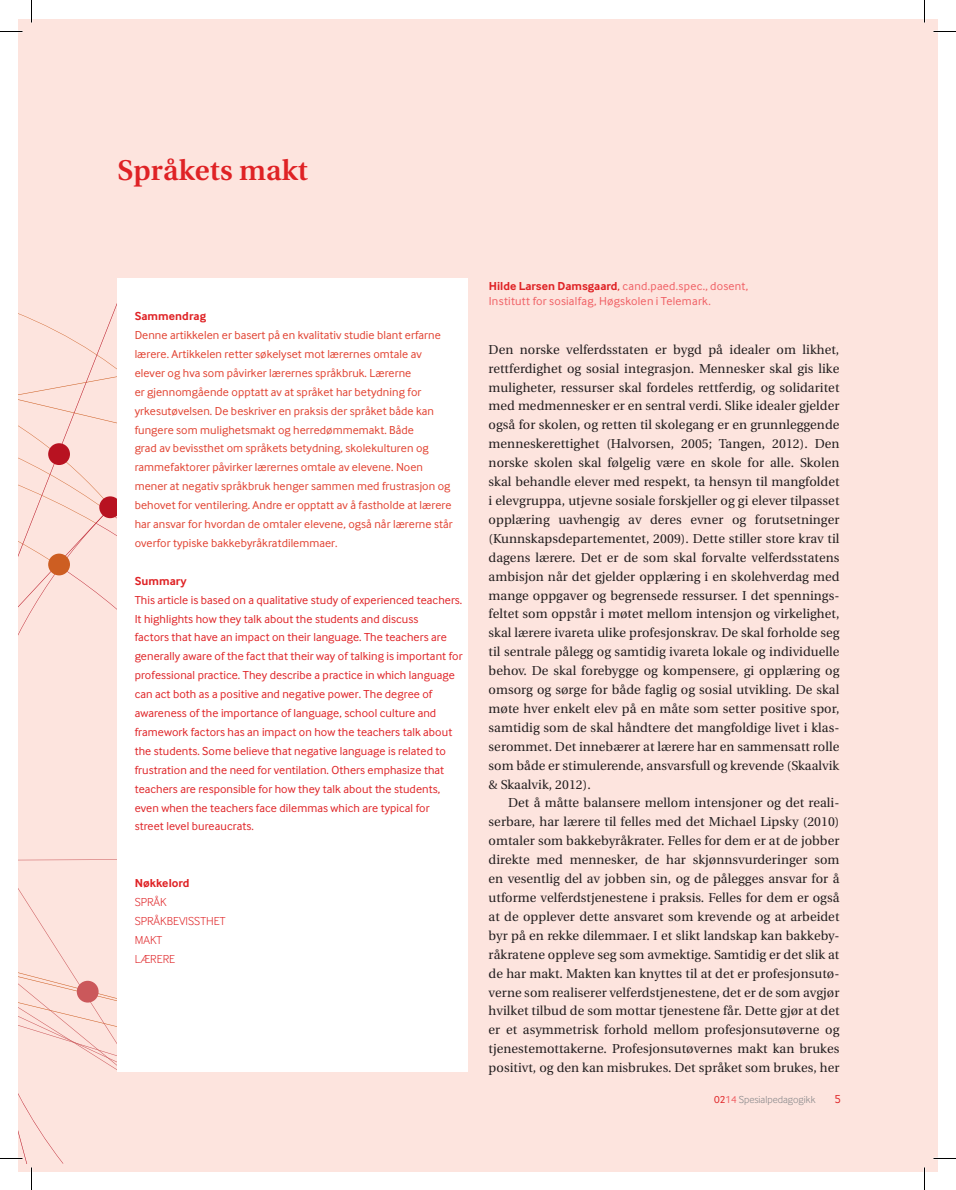
<style>
.page{position:relative;width:956px;height:1190px;background:#fff}
.page>*{position:absolute;margin:0;border:0;box-sizing:border-box;transform-origin:0 0}
.t1{font:600 28.5px "Utopia";letter-spacing:.005em;color:#df2225}
.t2{font:12.9px/18.9px "Utopia";letter-spacing:.005em;color:#231f20;text-align:justify}
.t3{font:12px/18.9px "Inter Face Typo";letter-spacing:.005em;color:#df2225}
.t4{font:12px/18.9px "Inter Face Typo";letter-spacing:.005em;color:#e14130}
.t5{font:12px/15px "Inter Face Typo";letter-spacing:.02em;color:#f05e63}
.t6{font:300 12px/18.9px "Inter Face Typo";letter-spacing:.005em;color:#df2225}
.t7{font:700 12px "Inter Face Typo";letter-spacing:.005em;color:#df2225}
.t8{font:300 10.5px "Inter Face Typo";color:#808285}
.s1{font-weight:700;color:#df2225}
.s2{color:#df2225}
.s3{font-weight:400;color:#df2225}
.s4{font-weight:400;color:#f05e63}
</style>
<div class="page">
<div style="left:19px;top:19px;width:918px;height:1152px;background:#fde4de"></div>
<div style="left:117px;top:278px;width:351px;height:794px;background:#fff"></div>
<hr style="left:933px;top:1157px;width:23px;height:2px;background:#fff">
<hr style="left:923px;top:0;width:2px;height:22px;background:#fff">
<hr style="left:923px;top:1167px;width:2px;height:23px;background:#fff">
<svg style="left:0;top:31px;width:22px;height:1px"></svg>
<svg style="left:933px;top:31px;width:23px;height:1px"></svg>
<svg style="left:933px;top:1158px;width:23px;height:1px"></svg>
<svg style="left:31px;top:0;width:1px;height:22px"></svg>
<svg style="left:0;top:264px;width:117px;height:926px"></svg>
<svg style="left:924px;top:0;width:1px;height:22px"></svg>
<svg style="left:924px;top:1167px;width:1px;height:23px"></svg>
<h1 class="t1" style="left:118px;top:155px;width:192px">Språkets makt</h1>
<p class="t7" style="left:135px;top:309px;width:73px">Sammendrag</p>
<p class="t4" style="left:135px;top:325px;width:319px">Denne artikkelen er basert på en kvalitativ studie blant erfarne lærere. Artikkelen retter søkelyset mot lærernes omtale av elever og hva som påvirker lærernes språkbruk. Lærerne<br>er gjennomgående opptatt av at språket har betydning for yrkesutøvelsen. De beskriver en praksis der språket både kan fungere som mulighetsmakt og herredømmemakt. Både<br>grad av bevissthet om språkets betydning, skolekulturen og rammefaktorer påvirker lærernes omtale av elevene. Noen mener at negativ språkbruk henger sammen med frustrasjon og behovet for ventilering. Andre er opptatt av å fastholde at lærere har ansvar for hvordan de omtaler elevene, også når lærerne står overfor typiske bakkebyråkratdilemmaer.</p>
<p class="t7" style="left:135px;top:574px;width:54px">Summary</p>
<p class="t3" style="left:135px;top:590px;width:329px">This article is based on a qualitative study of experienced teachers.<br>It highlights how they talk about the students and discuss<br>factors that have an impact on their language. The teachers are generally aware of the fact that their way of talking is important for professional practice. They describe a practice in which language can act both as a positive and negative power. The degree of awareness of the importance of language, school culture and framework factors has an impact on how the teachers talk about the students. Some believe that negative language is related to frustration and the need for ventilation. Others emphasize that teachers are responsible for how they talk about the students, even when the teachers face dilemmas which are typical for<br>street level bureaucrats.</p>
<p class="t7" style="left:135px;top:876px;width:56px">Nøkkelord</p>
<p class="t6" style="left:135px;top:892px;width:92px">SPRÅK<br>SPRÅKBEVISSTHET<br>MAKT<br>LÆRERE</p>
<p class="t5" style="left:489px;top:278px;width:261px"><span class="s1">Hilde Larsen Damsgaard</span><span class="s2">,</span> cand.paed.spec., dosent,<br>Institutt for sosialfag, Høgskolen i Telemark.</p>
<p class="t2" style="left:489px;top:340px;width:352px">Den norske velferdsstaten er bygd på idealer om likhet, rettferdighet og sosial integrasjon. Mennesker skal gis like muligheter, ressurser skal fordeles rettferdig, og solidaritet med medmennesker er en sentral verdi. Slike idealer gjelder også for skolen, og retten til skolegang er en grunnleggende menneskerettighet (Halvorsen, 2005; Tangen, 2012). Den norske skolen skal følgelig være en skole for alle. Skolen skal behandle elever med respekt, ta hensyn til mangfoldet i elevgruppa, utjevne sosiale forskjeller og gi elever tilpasset opplæring uavhengig av deres evner og forutsetninger (Kunnskapsdepartementet, 2009). Dette stiller store krav til dagens lærere. Det er de som skal forvalte velferdsstatens ambisjon når det gjelder opplæring i en skolehverdag med mange oppgaver og begrensede ressurser. I det spennings&shy;feltet som oppstår i møtet mellom intensjon og virkelighet, skal lærere ivareta ulike profesjonskrav. De skal forholde seg til sentrale pålegg og samtidig ivareta lokale og individuelle behov. De skal forebygge og kompensere, gi opplæring og omsorg og sørge for både faglig og sosial utvikling. De skal møte hver enkelt elev på en måte som setter positive spor, samtidig som de skal håndtere det mangfoldige livet i klas&shy;serommet. Det innebærer at lærere har en sammensatt rolle som både er stimulerende, ansvarsfull og krevende (Skaalvik &amp; Skaalvik, 2012).</p>
<p class="t2" style="left:489px;top:794px;width:352px;text-indent:20px">Det å måtte balansere mellom intensjoner og det reali&shy;serbare, har lærere til felles med det Michael Lipsky (2010) omtaler som bakkebyråkrater. Felles for dem er at de jobber direkte med mennesker, de har skjønnsvurderinger som en vesentlig del av jobben sin, og de pålegges ansvar for å utforme velferdstjenestene i praksis. Felles for dem er også at de opplever dette ansvaret som krevende og at arbeidet byr på en rekke dilemmaer. I et slikt landskap kan bakkeby&shy;råkratene oppleve seg som avmektige. Samtidig er det slik at de har makt. Makten kan knyttes til at det er profesjonsutø&shy;verne som realiserer velferdstjenestene, det er de som avgjør hvilket tilbud de som mottar tjenestene får. Dette gjør at det er et asymmetrisk forhold mellom profesjonsutøverne og tjenestemottakerne. Profesjonsutøvernes makt kan brukes positivt, og den kan misbrukes. Det språket som brukes, her</p>
<p class="t8" style="left:714px;top:1093px;width:103px"><span class="s3">02</span><span class="s4">14</span> Spesialpedagogikk</p>
<p class="t3" style="left:834px;top:1089px;width:8px">5</p>
</div>
